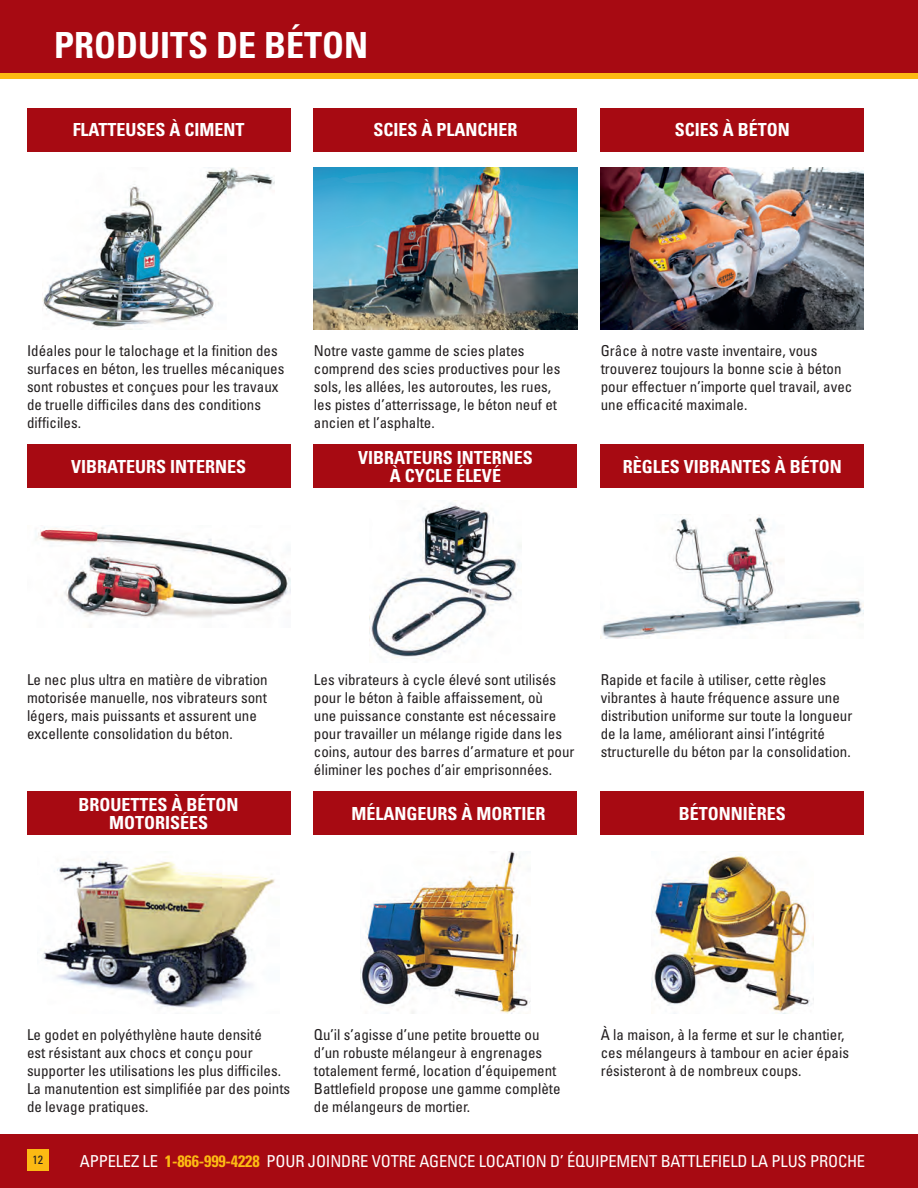
<style>
.page{position:relative;width:918px;height:1188px;background:#fff}
.page>*{position:absolute;margin:0;border:0;box-sizing:border-box;transform-origin:0 0}
.t1{font:700 condensed 36px "Univers LT Std";color:#fff}
.t2{font:700 condensed 18px/18px "Univers LT Std";color:#fff;text-align:center}
.t3{font:condensed 16.5px "Univers LT Std";letter-spacing:-.01em;color:#fff}
.t4{font:condensed 15px/18px "Univers LT Std";color:#231f20}
.t5{font:condensed 12px "Univers LT Std";color:#231f20}
.s1{font-weight:700;color:#fcba13}
</style>
<div class="page">
<div style="left:0;top:0;width:918px;height:76px;background:#a70a12"></div>
<div style="left:0;top:1134px;width:918px;height:54px;background:#a70a12"></div>
<div style="left:27px;top:1149px;width:22px;height:22px;background:#fcba13"></div>
<div style="left:0;top:73px;width:918px;height:5px;background:#fcba13"></div>
<div style="left:27px;top:108px;width:263px;height:43px;background:#a70a12"></div>
<div style="left:314px;top:108px;width:263px;height:43px;background:#a70a12"></div>
<div style="left:601px;top:108px;width:263px;height:43px;background:#a70a12"></div>
<div style="left:27px;top:445px;width:263px;height:43px;background:#a70a12"></div>
<div style="left:314px;top:445px;width:263px;height:43px;background:#a70a12"></div>
<div style="left:601px;top:445px;width:263px;height:43px;background:#a70a12"></div>
<div style="left:27px;top:792px;width:263px;height:43px;background:#a70a12"></div>
<div style="left:314px;top:792px;width:263px;height:43px;background:#a70a12"></div>
<div style="left:601px;top:792px;width:263px;height:43px;background:#a70a12"></div>
<img style="left:43px;top:167px;width:231px;height:162px">
<img style="left:314px;top:167px;width:263px;height:162px">
<img style="left:601px;top:167px;width:263px;height:162px">
<img style="left:36px;top:527px;width:254px;height:100px">
<img style="left:369px;top:500px;width:153px;height:158px">
<img style="left:42px;top:859px;width:233px;height:150px">
<img style="left:360px;top:851px;width:171px;height:162px">
<img style="left:652px;top:851px;width:160px;height:162px">
<img style="left:601px;top:515px;width:263px;height:123px">
<p class="t1" style="left:54px;top:23px;width:316px">PRODUITS DE BÉTON</p>
<p class="t2" style="left:73px;top:121px;width:173px">FLATTEUSES À CIMENT</p>
<p class="t2" style="left:373px;top:121px;width:146px">SCIES À PLANCHER</p>
<p class="t2" style="left:675px;top:121px;width:117px">SCIES À BÉTON</p>
<p class="t4" style="left:27px;top:342px;width:259px">Idéales pour le talochage et la finition des surfaces en béton, les truelles mécaniques sont robustes et conçues pour les travaux de truelle difficiles dans des conditions difficiles.</p>
<p class="t4" style="left:314px;top:342px;width:248px">Notre vaste gamme de scies plates comprend des scies productives pour les sols, les allées, les autoroutes, les rues, les pistes d’atterrissage, le béton neuf et ancien et l’asphalte.</p>
<p class="t4" style="left:601px;top:342px;width:253px">Grâce à notre vaste inventaire, vous trouverez toujours la bonne scie à béton pour effectuer n’importe quel travail, avec une efficacité maximale.</p>
<p class="t2" style="left:71px;top:457px;width:176px">VIBRATEURS INTERNES</p>
<p class="t2" style="left:358px;top:448px;width:176px">VIBRATEURS INTERNES<br>À CYCLE ÉLEVÉ</p>
<p class="t2" style="left:623px;top:457px;width:221px">RÈGLES VIBRANTES À BÉTON</p>
<p class="t4" style="left:27px;top:671px;width:242px">Le nec plus ultra en matière de vibration motorisée manuelle, nos vibrateurs sont légers, mais puissants et assurent une excellente consolidation du béton.</p>
<p class="t4" style="left:314px;top:671px;width:262px">Les vibrateurs à cycle élevé sont utilisés pour le béton à faible affaissement, où<br>une puissance constante est nécessaire pour travailler un mélange rigide dans les coins, autour des barres d’armature et pour éliminer les poches d’air emprisonnées.</p>
<p class="t4" style="left:601px;top:671px;width:253px">Rapide et facile à utiliser, cette règles vibrantes à haute fréquence assure une distribution uniforme sur toute la longueur de la lame, améliorant ainsi l’intégrité structurelle du béton par la consolidation.</p>
<p class="t2" style="left:79px;top:795px;width:162px">BROUETTES À BÉTON<br>MOTORISÉES</p>
<p class="t2" style="left:351px;top:804px;width:196px">MÉLANGEURS À MORTIER</p>
<p class="t2" style="left:679px;top:804px;width:109px">BÉTONNIÈRES</p>
<p class="t4" style="left:27px;top:1026px;width:265px">Le godet en polyéthylène haute densité<br>est résistant aux chocs et conçu pour supporter les utilisations les plus difficiles.<br>La manutention est simplifiée par des points de levage pratiques.</p>
<p class="t4" style="left:314px;top:1026px;width:248px">Qu’il s’agisse d’une petite brouette ou d’un robuste mélangeur à engrenages totalement fermé, location d’équipement Battlefield propose une gamme complète de mélangeurs de mortier.</p>
<p class="t4" style="left:601px;top:1026px;width:250px">À la maison, à la ferme et sur le chantier, ces mélangeurs à tambour en acier épais résisteront à de nombreux coups.</p>
<p class="t5" style="left:33px;top:1152px;width:12px">12</p>
<p class="t3" style="left:80px;top:1151px;width:787px">APPELEZ LE <span class="s1">1-866-999-4228</span> POUR JOINDRE VOTRE AGENCE LOCATION D’ ÉQUIPEMENT BATTLEFIELD LA PLUS PROCHE</p>
</div>
